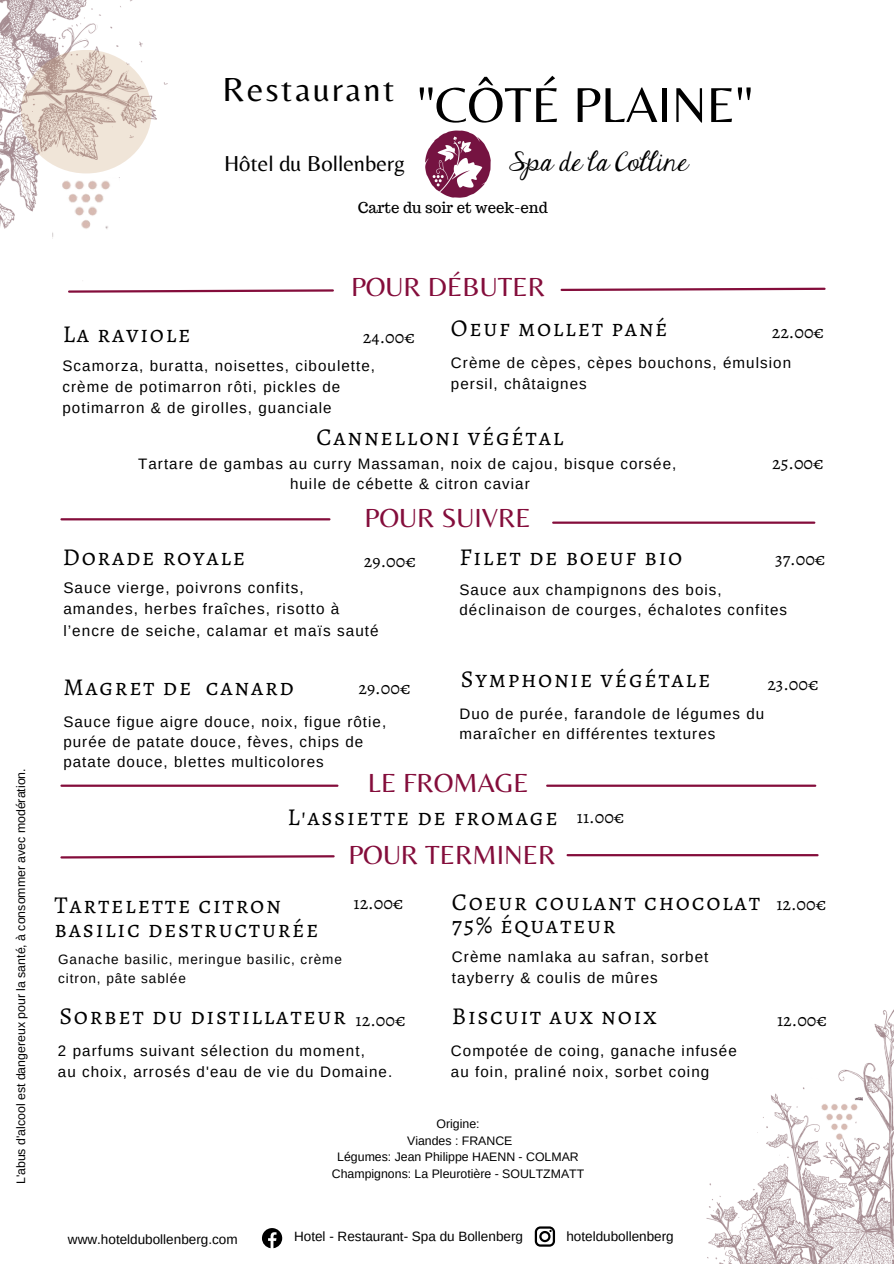
<style>
.page{position:relative;width:894px;height:1264px;background:#fff}
.page>*{position:absolute;margin:0;border:0;box-sizing:border-box;transform-origin:0 0}
.t1{font:51px "Belleza";color:#000}
.t2{font:34.65px "Belleza";letter-spacing:.07em;color:#000}
.t3{font:27.3px "Belleza";color:#840d3b}
.t4{font:24.15px/23.7px "Alegreya SC";letter-spacing:.07em;color:#000}
.t5{font:22.5px "Belleza";color:#000}
.t6{font:22.5px "Janda Elegant Handwriting";color:#000}
.t7{font:18px "Alegreya SC";color:#000}
.t8{font:15.3px/21.3px "Arimo";letter-spacing:.07em;color:#000}
.t9{font:15.15px/20.9px "Arimo";letter-spacing:.07em;color:#000}
.t10{font:15px "Trocchi";color:#000}
.t11{font:13.5px "Arimo";color:#000}
.t12{font:13.5px/18.6px "Arimo";letter-spacing:.07em;color:#000}
.t13{font:12.3px "Arimo";color:#000}
</style>
<div class="page">
<img style="left:706px;top:1010px;width:187px;height:253px">
<img style="left:0;top:0;width:168px;height:281px">
<svg style="left:21px;top:50px;width:131px;height:123px;background:#dfcfc3"></svg>
<svg style="left:68px;top:289px;width:266px;height:4px"></svg>
<svg style="left:560px;top:287px;width:266px;height:4px"></svg>
<hr style="left:61px;top:518px;width:268px;height:2px;background:#840d3b">
<hr style="left:553px;top:521px;width:261px;height:3px;background:#840d3b">
<hr style="left:61px;top:784px;width:276px;height:2px;background:#840d3b">
<hr style="left:547px;top:784px;width:268px;height:2px;background:#840d3b">
<hr style="left:567px;top:854px;width:250px;height:2px;background:#840d3b">
<svg style="left:262px;top:1228px;width:20px;height:20px"></svg>
<svg style="left:534px;top:1226px;width:21px;height:20px"></svg>
<img style="left:52px;top:177px;width:68px;height:61px">
<svg style="left:60px;top:855px;width:275px;height:4px"></svg>
<img style="left:425px;top:130px;width:66px;height:68px">
<p class="t13" style="left:14px;top:1184px;width:417px;rotate:-90deg">L'abus d'alcool est dangereux pour la santé, à consommer avec modération.</p>
<h4 class="t2" style="left:222px;top:69px;width:173px">Restaurant</h4>
<h4 class="t1" style="left:417px;top:75px;width:337px">"CÔTÉ PLAINE"</h4>
<h5 class="t5" style="left:224px;top:150px;width:183px">Hôtel du Bollenberg</h5>
<h4 class="t6" style="left:509px;top:146px;width:180px">Spa de la Colline</h4>
<h6 class="t10" style="left:357px;top:198px;width:192px">Carte du soir et week-end</h6>
<h6 class="t4" style="left:63px;top:322px;width:129px">La raviole</h6>
<h5 class="t3" style="left:351px;top:270px;width:196px">POUR DÉBUTER</h5>
<p class="t7" style="left:363px;top:324px;width:53px">24.00€</p>
<h4 class="t4" style="left:451px;top:316px;width:218px">Oeuf mollet pané</h4>
<h6 class="t7" style="left:771px;top:320px;width:54px">22.00€</h6>
<h5 class="t9" style="left:62px;top:355px;width:314px">Scamorza, buratta, noisettes, ciboulette, crème de potimarron rôti, pickles de potimarron &amp; de girolles, guanciale</h5>
<h6 class="t9" style="left:451px;top:352px;width:341px">Crème de cèpes, cèpes bouchons, émulsion persil, châtaignes</h6>
<h6 class="t4" style="left:316px;top:425px;width:248px">Cannelloni végétal</h6>
<p class="t9" style="left:138px;top:453px;width:539px;line-height:20.2px;text-align:center">Tartare de gambas au curry Massaman, noix de cajou, bisque corsée, huile de cébette &amp; citron caviar</p>
<h2 class="t3" style="left:364px;top:502px;width:168px">POUR SUIVRE</h2>
<h6 class="t7" style="left:772px;top:450px;width:53px">25.00€</h6>
<h5 class="t4" style="left:63px;top:545px;width:184px">Dorade royale</h5>
<h6 class="t8" style="left:63px;top:577px;width:317px">Sauce vierge, poivrons confits, amandes, herbes fraîches, risotto à l’encre de seiche, calamar et maïs sauté</h6>
<h4 class="t7" style="left:364px;top:548px;width:54px">29.00€</h4>
<h3 class="t4" style="left:63px;top:675px;width:232px">Magret de canard</h3>
<h5 class="t7" style="left:358px;top:675px;width:54px">29.00€</h5>
<p class="t9" style="left:63px;top:711px;width:324px;line-height:20.2px">Sauce figue aigre douce, noix, figue rôtie, purée de patate douce, fèves, chips de patate douce, blettes multicolores</p>
<h4 class="t4" style="left:459px;top:545px;width:224px">Filet de boeuf bio</h4>
<h5 class="t9" style="left:459px;top:579px;width:329px;line-height:20.2px">Sauce aux champignons des bois, déclinaison de courges, échalotes confites</h5>
<h6 class="t7" style="left:775px;top:546px;width:52px">37.00€</h6>
<h4 class="t4" style="left:461px;top:667px;width:251px">Symphonie végétale</h4>
<h5 class="t7" style="left:767px;top:671px;width:53px">23.00€</h5>
<p class="t9" style="left:459px;top:703px;width:306px;line-height:20.2px">Duo de purée, farandole de légumes du maraîcher en différentes textures</p>
<h1 class="t3" style="left:368px;top:767px;width:162px">LE FROMAGE</h1>
<p class="t4" style="left:287px;top:804px;width:272px">L'assiette de fromage</p>
<h6 class="t7" style="left:576px;top:804px;width:49px">11.00€</h6>
<h4 class="t4" style="left:55px;top:893px;width:265px">Tartelette citron basilic destructurée</h4>
<h3 class="t3" style="left:348px;top:838px;width:208px">POUR TERMINER</h3>
<h6 class="t7" style="left:353px;top:890px;width:51px">12.00€</h6>
<h4 class="t4" style="left:452px;top:890px;width:309px;line-height:22.5px">Coeur coulant chocolat<br>75% équateur</h4>
<h5 class="t7" style="left:776px;top:892px;width:51px">12.00€</h5>
<h4 class="t12" style="left:58px;top:949px;width:285px">Ganache basilic, meringue basilic, crème citron, pâte sablée</h4>
<h3 class="t4" style="left:59px;top:1004px;width:288px">Sorbet du distillateur</h3>
<h4 class="t7" style="left:355px;top:1007px;width:51px">12.00€</h4>
<h5 class="t9" style="left:58px;top:1040px;width:335px">2 parfums suivant sélection du moment,<br>au choix, arrosés d'eau de vie du Domaine.</h5>
<p class="t9" style="left:452px;top:946px;width:258px">Crème namlaka au safran, sorbet tayberry &amp; coulis de mûres</p>
<p class="t4" style="left:452px;top:1003px;width:206px">Biscuit aux noix</p>
<p class="t9" style="left:451px;top:1040px;width:287px">Compotée de coing, ganache infusée au foin, praliné noix, sorbet coing</p>
<h4 class="t13" style="left:436px;top:1117px;width:45px">Origine:</h4>
<h5 class="t13" style="left:407px;top:1133px;width:107px">Viandes : FRANCE</h5>
<h6 class="t13" style="left:337px;top:1150px;width:243px">Légumes: Jean Philippe HAENN - COLMAR</h6>
<p class="t13" style="left:332px;top:1166px;width:254px">Champignons: La Pleurotière - SOULTZMATT</p>
<h5 class="t11" style="left:68px;top:1231px;width:171px">www.hoteldubollenberg.com</h5>
<h3 class="t11" style="left:294px;top:1228px;width:230px">Hotel - Restaurant- Spa du Bollenberg</h3>
<h4 class="t11" style="left:566px;top:1228px;width:109px">hoteldubollenberg</h4>
<h5 class="t7" style="left:776px;top:1007px;width:51px">12.00€</h5>
</div>
